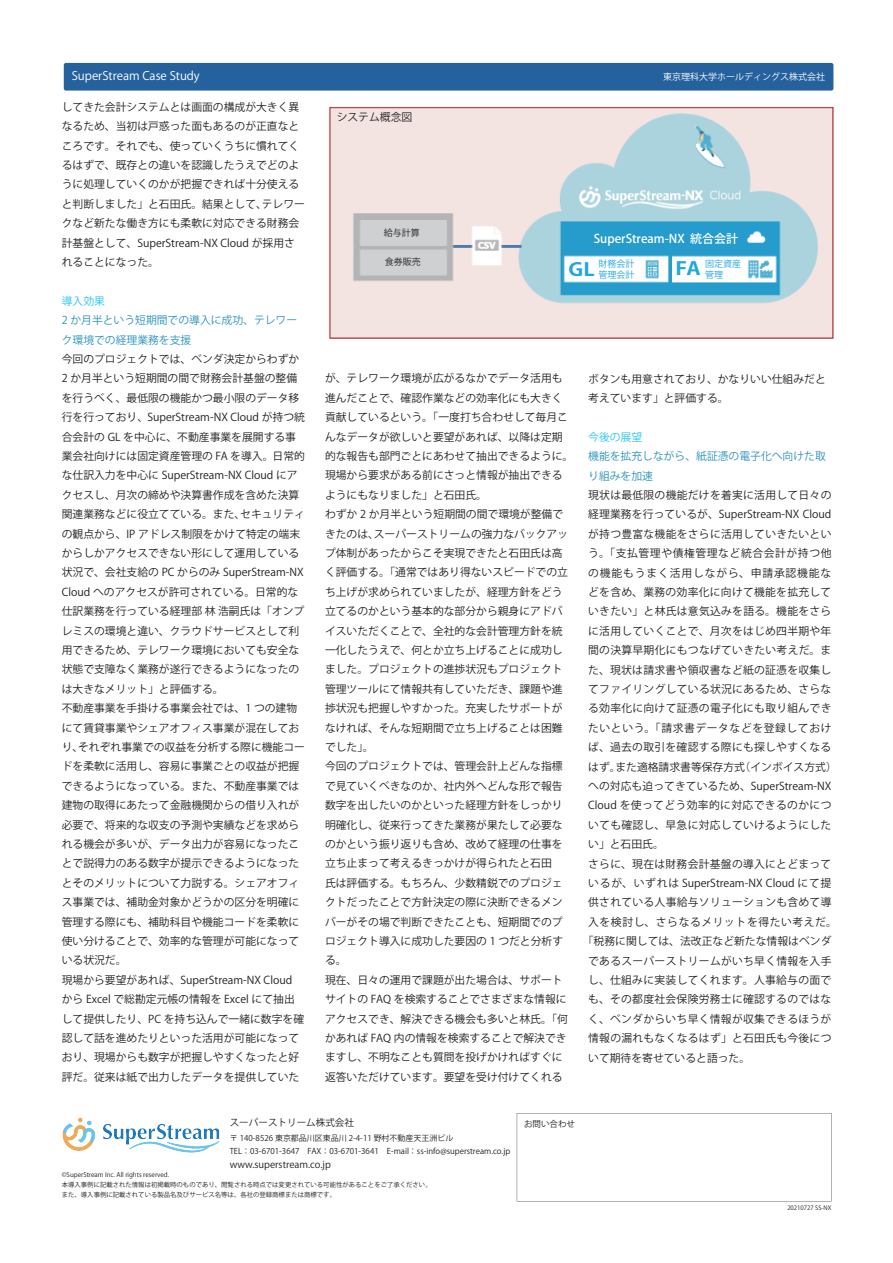
<style>
.page{position:relative;width:893px;height:1263px;background:#fff}
.page>*{position:absolute;margin:0;border:0;box-sizing:border-box;transform-origin:0 0}
.t1{font:500 12px "Koz Go Pro";color:#fff}
.t2{font:11.7px "Koz Go Pro";color:#fff}
.t3{font:10.8px/19.4px "Koz Go Pro";color:#231f20}
.t4{font:10.8px "Koz Go Pro";letter-spacing:.025em;color:#231f20}
.t5{font:10.8px "Koz Go Pro";letter-spacing:.055em;color:#231f20}
.t6{font:10.8px/19.4px "Koz Go Pro";color:#2b92bd}
.t7{font:10.8px "Koz Go Pro";letter-spacing:.035em;color:#231f20}
.t8{font:10.8px "Koz Go Pro";letter-spacing:.08em;color:#231f20}
.t9{font:10.8px "Koz Go Pro";color:#2bc4f3}
.t10{font:9.6px "Koz Go Pro";color:#231f20}
.t11{font:9px "Koz Go Pro";color:#fff}
.t12{font:9px/10.6px "Koz Go Pro";color:#20a7df;text-align:right}
.t13{font:9px "Koz Go Pro";color:#282526}
.t14{font:8.55px "Koz Go Pro";color:#231f20}
.t15{font:7.95px/12.8px "Koz Go Pro";color:#231f20}
.t16{font:6.45px/10.1px "Koz Go Pro";color:#231f20}
.t17{font:6px "Koz Go Pro";color:#231f20}
.s1{font-weight:700;font-size:18px}
</style>
<div class="page">
<img style="left:329px;top:106px;width:505px;height:233px">
<svg style="left:517px;top:1113px;width:314px;height:88px"></svg>
<img style="left:62px;top:1117px;width:158px;height:36px">
<div style="left:64px;top:63px;width:769px;height:28px;background:#25619d;border-radius:2px"></div>
<p class="t2" style="left:72px;top:68px;width:130px">SuperStream Case Study</p>
<p class="t3" style="left:62px;top:97px;width:239px">してきた会計システムとは画面の構成が大きく異</p>
<p class="t3" style="left:62px;top:117px;width:239px">なるため、当初は戸惑った面もあるのが正直なと</p>
<p class="t3" style="left:62px;top:136px;width:239px">ころです。それでも、使っていくうちに慣れてく</p>
<p class="t3" style="left:62px;top:156px;width:239px">るはずで、既存との違いを認識したうえでどのよ</p>
<p class="t3" style="left:62px;top:175px;width:239px">うに処理していくのかが把握できれば十分使える</p>
<p class="t3" style="left:262px;top:194px;width:45px">テレワー</p>
<p class="t3" style="left:62px;top:194px;width:239px">と判断しました」と石田氏。結果として、<br>クなど新たな働き方にも柔軟に対応できる財務会計基盤として、SuperStream-NX Cloud が採用されることになった。</p>
<p class="t9" style="left:62px;top:294px;width:45px">導入効果</p>
<p class="t6" style="left:62px;top:311px;width:237px">2 か月半という短期間での導入に成功、テレワーク環境での経理業務を支援</p>
<p class="t3" style="left:62px;top:350px;width:239px">今回のプロジェクトでは、ベンダ決定からわずか</p>
<p class="t3" style="left:62px;top:369px;width:237px">2 か月半という短期間の間で財務会計基盤の整備</p>
<p class="t3" style="left:62px;top:388px;width:239px">を行うべく、最低限の機能かつ最小限のデータ移</p>
<p class="t3" style="left:62px;top:408px;width:245px">行を行っており、SuperStream-NX Cloud が持つ統</p>
<p class="t3" style="left:62px;top:427px;width:236px">合会計の GL を中心に、不動産事業を展開する事</p>
<p class="t3" style="left:62px;top:447px;width:245px">業会社向けには固定資産管理の FA を導入。日常的</p>
<p class="t3" style="left:62px;top:466px;width:237px">な仕訳入力を中心に SuperStream-NX Cloud にア</p>
<p class="t3" style="left:62px;top:485px;width:239px">クセスし、月次の締めや決算書作成を含めた決算</p>
<p class="t3" style="left:240px;top:505px;width:66px">セキュリティ</p>
<p class="t3" style="left:62px;top:505px;width:185px">関連業務などに役立てている。また、</p>
<p class="t3" style="left:62px;top:524px;width:240px">の観点から、IP アドレス制限をかけて特定の端末</p>
<p class="t3" style="left:62px;top:544px;width:239px">からしかアクセスできない形にして運用している</p>
<p class="t3" style="left:62px;top:563px;width:243px">状況で、会社支給の PC からのみ SuperStream-NX</p>
<p class="t3" style="left:62px;top:582px;width:238px">Cloud へのアクセスが許可されている。日常的な</p>
<p class="t3" style="left:62px;top:602px;width:244px">仕訳業務を行っている経理部林浩嗣氏は「オンプ</p>
<p class="t3" style="left:62px;top:621px;width:239px">レミスの環境と違い、クラウドサービスとして利</p>
<p class="t3" style="left:62px;top:641px;width:239px">用できるため、テレワーク環境においても安全な</p>
<p class="t3" style="left:62px;top:660px;width:239px">状態で支障なく業務が遂行できるようになったの</p>
<p class="t3" style="left:62px;top:679px;width:163px">は大きなメリット」と評価する。</p>
<p class="t3" style="left:62px;top:699px;width:237px">不動産事業を手掛ける事業会社では、1 つの建物</p>
<p class="t3" style="left:62px;top:718px;width:239px">にて賃貸事業やシェアオフィス事業が混在してお</p>
<p class="t3" style="left:78px;top:738px;width:228px">それぞれ事業での収益を分析する際に機能コー</p>
<p class="t3" style="left:62px;top:738px;width:244px">り、<br>ドを柔軟に活用し、容易に事業ごとの収益が把握できるようになっている。また、不動産事業では建物の取得にあたって金融機関からの借り入れが必要で、将来的な収支の予測や実績などを求められる機会が多いが、データ出力が容易になったことで説得力のある数字が提示できるようになったとそのメリットについて力説する。シェアオフィス事業では、補助金対象かどうかの区分を明確に管理する際にも、補助科目や機能コードを柔軟に使い分けることで、効率的な管理が可能になっている状況だ。<br>現場から要望があれば、SuperStream-NX Cloudから Excel で総勘定元帳の情報を Excel にて抽出して提供したり、PC を持ち込んで一緒に数字を確認して話を進めたりといった活用が可能になっており、現場からも数字が把握しやすくなったと好評だ。従来は紙で出力したデータを提供していた</p>
<p class="t3" style="left:337px;top:108px;width:77px">システム概念図</p>
<p class="t13" style="left:384px;top:226px;width:37px">給与計算</p>
<p class="t13" style="left:385px;top:256px;width:37px">食券販売</p>
<p class="t11" style="left:663px;top:71px;width:164px">東京理科大学ホールディングス株式会社</p>
<p class="t1" style="left:594px;top:231px;width:146px">SuperStream-NX 統合会計</p>
<p class="t12" style="left:569px;top:259px;width:68px">財務会計<br><sup>GL</sup> 管理会計</p>
<p class="t12" style="left:705px;top:269px;width:19px">管理</p>
<p class="t12" style="left:676px;top:259px;width:67px"><span class="s1">FA</span> 固定資産</p>
<p class="t3" style="left:325px;top:369px;width:239px">が、テレワーク環境が広がるなかでデータ活用も</p>
<p class="t3" style="left:325px;top:388px;width:239px">進んだことで、確認作業などの効率化にも大きく</p>
<p class="t3" style="left:325px;top:408px;width:244px">貢献しているという。「一度打ち合わせして毎月こ</p>
<p class="t3" style="left:325px;top:427px;width:239px">んなデータが欲しいと要望があれば、以降は定期</p>
<p class="t3" style="left:325px;top:447px;width:250px">的な報告も部門ごとにあわせて抽出できるように。</p>
<p class="t3" style="left:325px;top:466px;width:239px">現場から要求がある前にさっと情報が抽出できる</p>
<p class="t3" style="left:325px;top:485px;width:163px">ようにもなりました」と石田氏。</p>
<p class="t3" style="left:325px;top:505px;width:240px">わずか 2 か月半という短期間の間で環境が整備で</p>
<p class="t3" style="left:374px;top:524px;width:196px">スーパーストリームの強力なバックアッ</p>
<p class="t3" style="left:325px;top:524px;width:244px">きたのは、<br>プ体制があったからこそ実現できたと石田氏は高く評価する。「通常ではあり得ないスピードでの立ち上げが求められていましたが、経理方針をどう立てるのかという基本的な部分から親身にアドバイスいただくことで、全社的な会計管理方針を統一化したうえで、何とか立ち上げることに成功しました。プロジェクトの進捗状況もプロジェクト管理ツールにて情報共有していただき、課題や進捗状況も把握しやすかった。充実したサポートがなければ、そんな短期間で立ち上げることは困難でした。「<br>今回のプロジェクトでは、管理会計上どんな指標で見ていくべきなのか、社内外へどんな形で報告数字を出したいのかといった経理方針をしっかり明確化し、従来行ってきた業務が果たして必要なのかという振り返りも含め、改めて経理の仕事を立ち止まって考えるきっかけが得られたと石田<br>氏は評価する。もちろん、少数精鋭でのプロジェクトだったことで方針決定の際に決断できるメンバーがその場で判断できたことも、短期間でのプロジェクト導入に成功した要因の 1 つだと分析する。<br>現在、日々の運用で課題が出た場合は、サポートサイトの FAQ を検索することでさまざまな情報にアクセスでき、解決できる機会も多いと林氏。「何かあれば FAQ 内の情報を検索することで解決できますし、不明なことも質問を投げかければすぐに返答いただけています。要望を受け付けてくれる</p>
<p class="t3" style="left:588px;top:369px;width:239px">ボタンも用意されており、かなりいい仕組みだと考えています」と評価する。</p>
<p class="t9" style="left:588px;top:430px;width:55px">今後の展望</p>
<p class="t6" style="left:588px;top:447px;width:239px">機能を拡充しながら、紙証憑の電子化へ向けた取り組みを加速</p>
<p class="t4" style="left:588px;top:488px;width:245px">現状は最低限の機能だけを着実に活用して日々の</p>
<p class="t3" style="left:588px;top:505px;width:245px">経理業務を行っているが、SuperStream-NX Cloud</p>
<p class="t4" style="left:588px;top:527px;width:245px">が持つ豊富な機能をさらに活用していきたいとい</p>
<p class="t5" style="left:588px;top:546px;width:245px">う。「支払管理や債権管理など統合会計が持つ他</p>
<p class="t8" style="left:588px;top:566px;width:245px">の機能もうまく活用しながら、申請承認機能な</p>
<p class="t4" style="left:588px;top:585px;width:245px">どを含め、業務の効率化に向けて機能を拡充して</p>
<p class="t4" style="left:588px;top:604px;width:245px">いきたい」と林氏は意気込みを語る。機能をさら</p>
<p class="t4" style="left:588px;top:624px;width:245px">に活用していくことで、月次をはじめ四半期や年</p>
<p class="t4" style="left:588px;top:643px;width:245px">間の決算早期化にもつなげていきたい考えだ。ま</p>
<p class="t4" style="left:588px;top:662px;width:245px">た、現状は請求書や領収書など紙の証憑を収集し</p>
<p class="t4" style="left:588px;top:682px;width:245px">てファイリングしている状況にあるため、さらな</p>
<p class="t4" style="left:588px;top:701px;width:245px">る効率化に向けて証憑の電子化にも取り組んでき</p>
<p class="t5" style="left:588px;top:721px;width:245px">たいという。「請求書データなどを登録しておけ</p>
<p class="t4" style="left:588px;top:740px;width:245px">ば、過去の取引を確認する際にも探しやすくなる</p>
<p class="t3" style="left:740px;top:757px;width:99px">（インボイス方式(</p>
<p class="t3" style="left:588px;top:757px;width:34px">はず。</p>
<p class="t3" style="left:588px;top:776px;width:245px">への対応も迫ってきているため、SuperStream-NX</p>
<p class="t7" style="left:588px;top:798px;width:245px">Cloud を使ってどう効率的に対応できるのかにつ</p>
<p class="t4" style="left:588px;top:818px;width:245px">いても確認し、早急に対応していけるようにした</p>
<p class="t3" style="left:588px;top:835px;width:77px">い」と石田氏。</p>
<p class="t4" style="left:588px;top:856px;width:245px">さらに、現在は財務会計基盤の導入にとどまって</p>
<p class="t3" style="left:588px;top:873px;width:245px">いるが、いずれは SuperStream-NX Cloud にて提</p>
<p class="t4" style="left:588px;top:895px;width:245px">供されている人事給与ソリューションも含めて導</p>
<p class="t5" style="left:588px;top:915px;width:250px">入を検討し、さらなるメリットを得たい考えだ。</p>
<p class="t3" style="left:583px;top:932px;width:250px">「税務に関しては、法改正など新たな情報はベンダ</p>
<p class="t4" style="left:588px;top:953px;width:245px">であるスーパーストリームがいち早く情報を入手</p>
<p class="t4" style="left:588px;top:973px;width:245px">し、仕組みに実装してくれます。人事給与の面で</p>
<p class="t4" style="left:588px;top:992px;width:245px">も、その都度社会保険労務士に確認するのではな</p>
<p class="t4" style="left:588px;top:1012px;width:245px">く、ベンダからいち早く情報が収集できるほうが</p>
<p class="t4" style="left:588px;top:1031px;width:245px">情報の漏れもなくなるはず」と石田氏も今後につ</p>
<p class="t3" style="left:588px;top:1048px;width:163px">いて期待を寄せていると語った。</p>
<p class="t3" style="left:615px;top:757px;width:131px">また適格請求書等保存方式</p>
<p class="t10" style="left:230px;top:1116px;width:126px">スーパーストリーム株式会社</p>
<p class="t15" style="left:230px;top:1132px;width:282px">〒 140-8526 東京都品川区東品川 2-4-11 野村不動産天王洲ビル<br>TEL：03-6701-3647　FAX：03-6701-3641　 -E mail：ss-info@superstream.co j p.</p>
<p class="t10" style="left:230px;top:1158px;width:103px">www.superstream.co j p.</p>
<p class="t16" style="left:62px;top:1180px;width:371px">本導入事例に記載された情報は初掲載時のものであり、閲覧される時点では変更されている可能性があることをご了承ください。また、導入事例に記載されている製品名及びサービス名等は、各社の登録商標または商標です。</p>
<p class="t16" style="left:62px;top:1170px;width:109px">©SuperStream Inc. All rights reserved.</p>
<p class="t14" style="left:524px;top:1118px;width:52px">お問い合わせ</p>
<p class="t17" style="left:787px;top:1204px;width:46px">20210727 SS-NX</p>
</div>
